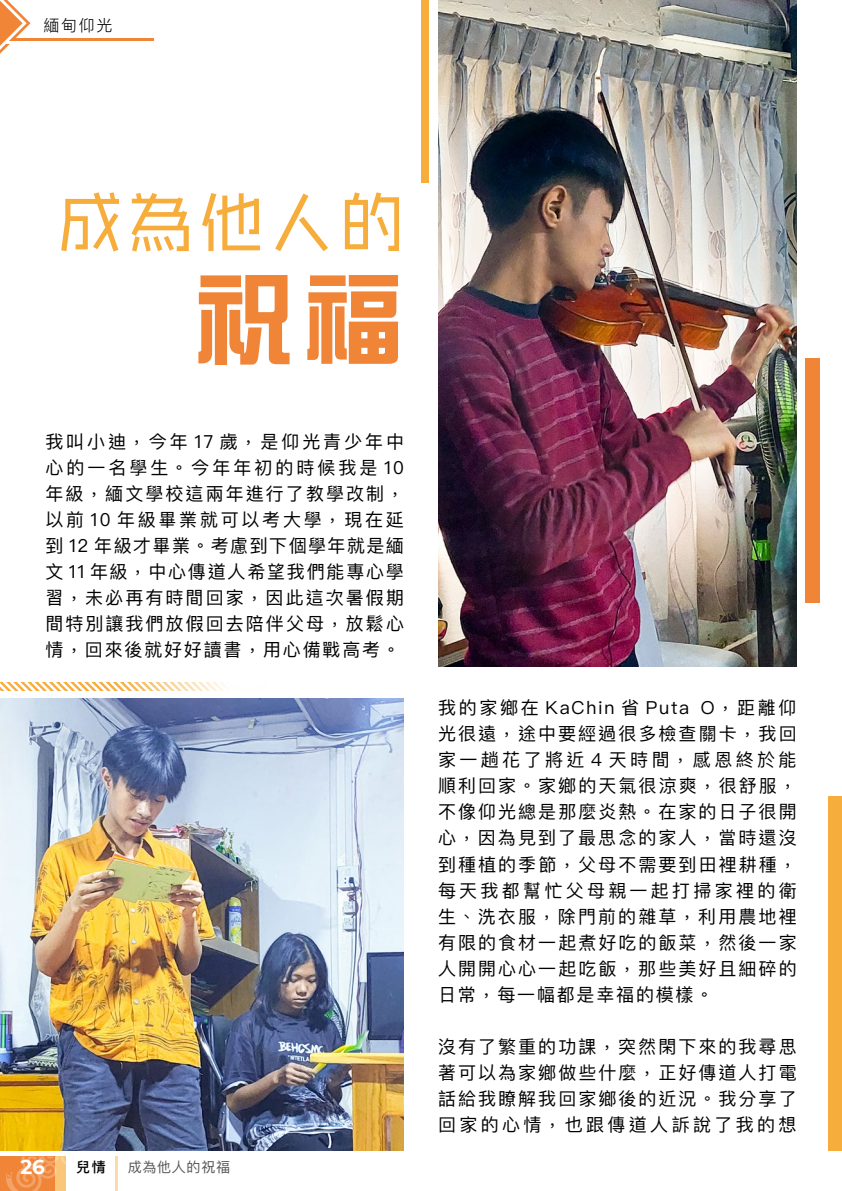
<style>
.page{position:relative;width:842px;height:1191px;background:#fff}
.page>*{position:absolute;margin:0;border:0;box-sizing:border-box;transform-origin:0 0}
.t1{font:100px "DFP Zong Yi W7";color:#f08437}
.t2{font:64px "VDL Giga Jr Medium";letter-spacing:.1em;color:#f6ad3c}
.t3{font:700 20px "Montserrat Alternates";color:#fff}
.t4{font:18px/26px "Ping Fang TC";letter-spacing:.115em;color:#000;text-align:justify}
.t5{font:300 16px "Ping Fang TC";color:#000}
.t6{font:14px "Ping Fang TC";letter-spacing:.05em;color:#595757}
.t7{font:500 14px "Ping Fang TC";color:#000}
</style>
<div class="page">
<svg style="left:0;top:682px;width:226px;height:9px"></svg>
<div style="left:421px;top:0;width:227px;height:183px;background:#f6ad3c"></div>
<div style="left:587px;top:358px;width:232px;height:245px;background:#f08437"></div>
<div style="left:429px;top:0;width:73px;height:261px;background:#fff"></div>
<div style="left:733px;top:354px;width:72px;height:289px;background:#fff"></div>
<img style="left:438px;top:0;width:359px;height:666px">
<img style="left:0;top:699px;width:404px;height:452px">
<div style="left:829px;top:796px;width:13px;height:380px;background:#f6ad3c"></div>
<div style="left:0;top:1151px;width:842px;height:40px;background:#fff"></div>
<div style="left:0;top:1156px;width:58px;height:35px;background:#f08437"></div>
<hr style="left:115px;top:1156px;width:3px;height:35px;background:#fcdbab">
<svg style="left:6px;top:1156px;width:60px;height:35px"></svg>
<hr style="left:0;top:39px;width:153px;height:2px;background:#f08437">
<svg style="left:0;top:0;width:30px;height:54px"></svg>
<p class="t5" style="left:44px;top:15px;width:70px">緬甸仰光</p>
<h2 class="t2" style="left:58px;top:179px;width:347px">成為他人的</h2>
<h1 class="t1" style="left:194px;top:269px;width:211px">祝福</h1>
<p class="t4" style="left:45px;top:428px;width:360px">我叫小迪，今年 17 歲，是仰光青少年中心的一名學生。今年年初的時候我是 10年級，緬文學校這兩年進行了教學改制，以前 10 年級畢業就可以考大學，現在延到 12 年級才畢業。考慮到下個學年就是緬文 11 年級，中心傳道人希望我們能專心學習，未必再有時間回家，因此這次暑假期間特別讓我們放假回去陪伴父母，放鬆心情，回來後就好好讀書，用心備戰高考。</p>
<p class="t3" style="left:20px;top:1153px;width:26px">26</p>
<p class="t7" style="left:76px;top:1158px;width:31px">兒情</p>
<p class="t6" style="left:128px;top:1158px;width:104px">成為他人的祝福</p>
<p class="t4" style="left:438px;top:695px;width:360px">我的家鄉在 KaChin 省 Puta O，距離仰光很遠，途中要經過很多檢查關卡，我回家一趟花了將近 4 天時間，感恩終於能順利回家。家鄉的天氣很涼爽，很舒服，不像仰光總是那麼炎熱。在家的日子很開心，因為見到了最思念的家人，當時還沒到種植的季節，父母不需要到田裡耕種，每天我都幫忙父母親一起打掃家裡的衛生、洗衣服，除門前的雜草，利用農地裡有限的食材一起煮好吃的飯菜，然後一家人開開心心一起吃飯，那些美好且細碎的日常，每一幅都是幸福的模樣。</p>
<p class="t4" style="left:438px;top:1032px;width:360px">沒有了繁重的功課，突然閑下來的我尋思著可以為家鄉做些什麼，正好傳道人打電話給我瞭解我回家鄉後的近況。我分享了回家的心情，也跟傳道人訴說了我的想</p>
</div>
